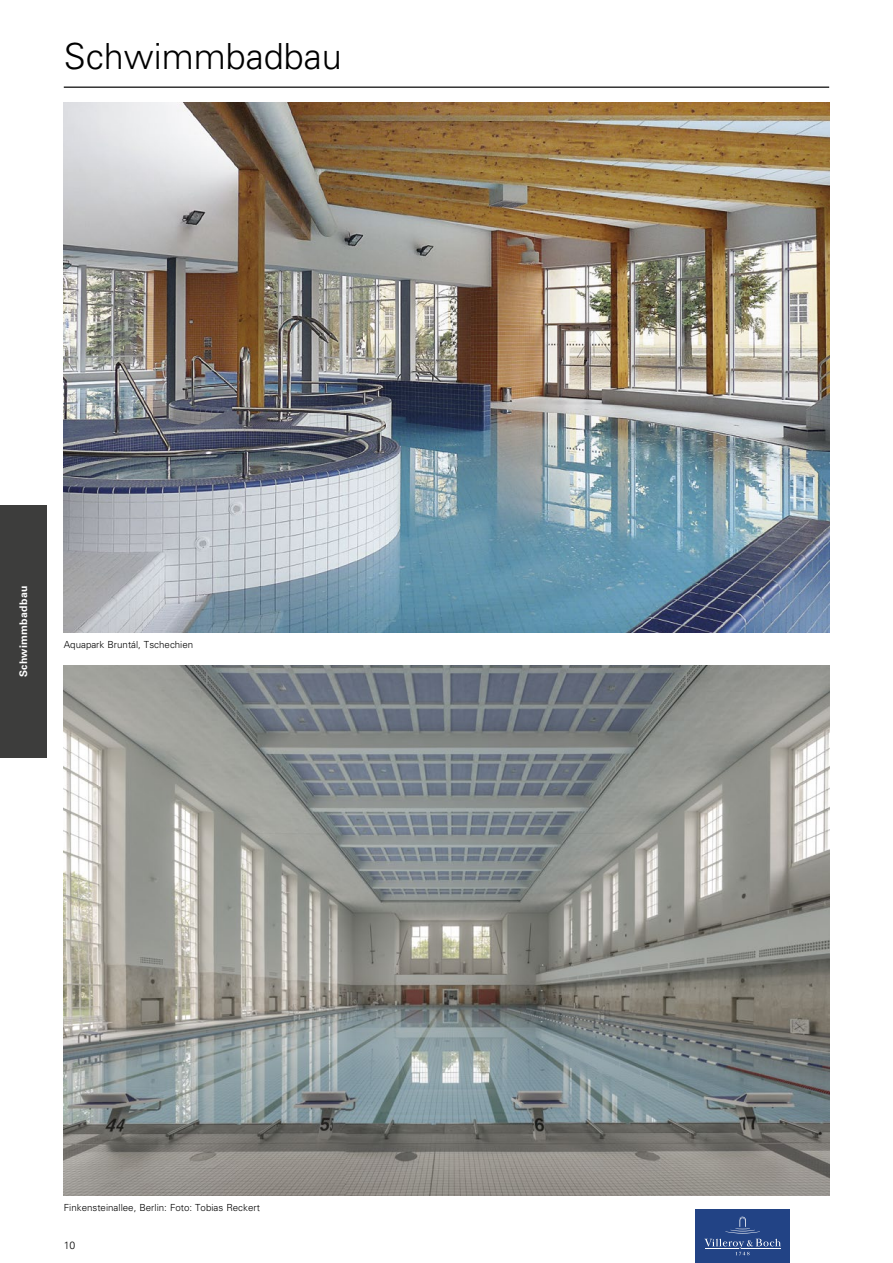
<style>
.page{position:relative;width:893px;height:1263px;background:#fff}
.page>*{position:absolute;margin:0;border:0;box-sizing:border-box;transform-origin:0 0}
.t1{font:300 36px "Univers LT Std";color:#000}
.t2{font:700 10.5px "Univers LT Std";letter-spacing:.025em;color:#fff}
.t3{font:300 10.5px "Univers LT Std";color:#000}
.t4{font:300 9.75px "Univers LT Std";color:#000}
</style>
<div class="page">
<div style="left:0;top:505px;width:47px;height:253px;background:#3d3d3c"></div>
<div style="left:695px;top:1209px;width:95px;height:54px;background:#224385"></div>
<svg style="left:725px;top:1217px;width:35px;height:16px"></svg>
<svg style="left:705px;top:1239px;width:76px;height:16px"></svg>
<hr style="left:64px;top:87px;width:765px;height:1px;background:#000">
<img style="left:64px;top:102px;width:765px;height:530px">
<img style="left:64px;top:665px;width:765px;height:530px">
<h1 class="t1" style="left:64px;top:35px;width:280px">Schwimmbadbau</h1>
<p class="t2" style="left:17px;top:677px;width:93px;rotate:-90deg">Schwimmbadbau</p>
<p class="t4" style="left:64px;top:639px;width:131px">Aquapark Bruntál, Tschechien</p>
<p class="t4" style="left:64px;top:1202px;width:198px">Finkensteinallee, Berlin: Foto: Tobias Reckert</p>
<p class="t3" style="left:64px;top:1239px;width:13px">10</p>
</div>
